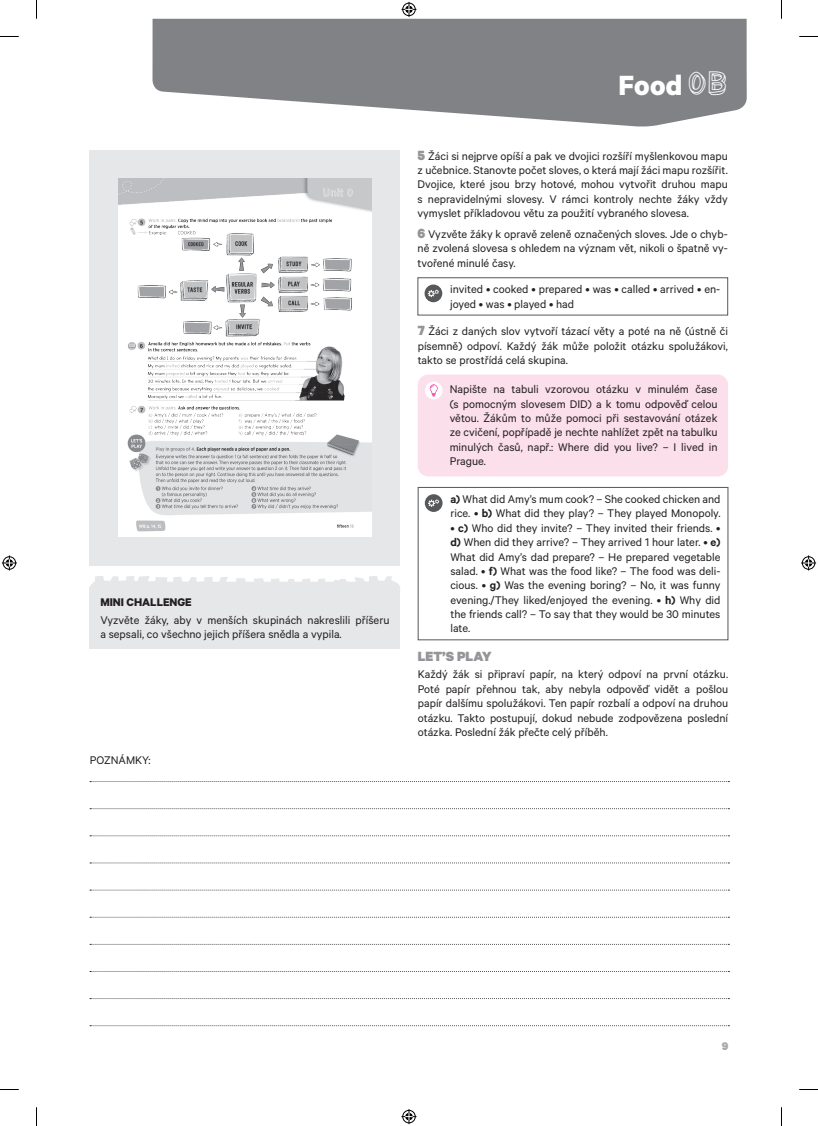
<style>
.page{position:relative;width:818px;height:1126px;background:#fff}
.page>*{position:absolute;margin:0;border:0;box-sizing:border-box;transform-origin:0 0}
.t1{font:700 31.25px "Calibre";color:#fff}
.t2{font:900 15px "Calibre";color:#939598}
.t3{font:12.5px/14.4px "Calibre";color:#231f20;text-align:justify}
.t4{font:700 12.5px "Calibre";color:#231f20}
.t5{font:900 12.5px "Calibre";color:#a8a9ad}
.s1{font-family:"Pastel Block";font-weight:400;font-size:28.75px}
.s2{font-weight:900;font-size:15px;color:#939598}
.s3{font-weight:600}
</style>
<div class="page">
<svg style="left:152px;top:19px;width:594px;height:108px;fill:#808285"></svg>
<div style="left:90px;top:150px;width:310px;height:415px;background:#e6e7e9"></div>
<img style="left:118px;top:178px;width:253px;height:358px">
<div style="left:417px;top:277px;width:310px;height:38px;border:1px solid #57585a"></div>
<svg style="left:424px;top:284px;width:18px;height:18px"></svg>
<svg style="left:427px;top:289px;width:11px;height:8px"></svg>
<div style="left:417px;top:487px;width:310px;height:153px;border:1px solid #57585a"></div>
<div style="left:424px;top:494px;width:18px;height:18px;background:#57585a;border-radius:50%"></div>
<svg style="left:428px;top:499px;width:11px;height:8px"></svg>
<div style="left:417px;top:374px;width:310px;height:102px;background:#fbdfeb;border-radius:11px"></div>
<svg style="left:424px;top:381px;width:18px;height:18px"></svg>
<svg style="left:429px;top:384px;width:8px;height:12px"></svg>
<svg style="left:90px;top:576px;width:310px;height:11px"></svg>
<div style="left:90px;top:587px;width:310px;height:61px;background:#e6e7e9"></div>
<svg style="left:90px;top:781px;width:639px;height:1px"></svg>
<svg style="left:90px;top:808px;width:639px;height:1px"></svg>
<svg style="left:90px;top:835px;width:639px;height:1px"></svg>
<svg style="left:90px;top:862px;width:639px;height:1px"></svg>
<svg style="left:90px;top:889px;width:639px;height:1px"></svg>
<svg style="left:90px;top:916px;width:639px;height:1px"></svg>
<svg style="left:90px;top:943px;width:639px;height:1px"></svg>
<svg style="left:90px;top:971px;width:639px;height:1px"></svg>
<svg style="left:90px;top:998px;width:639px;height:1px"></svg>
<svg style="left:90px;top:1025px;width:639px;height:1px"></svg>
<svg style="left:0;top:36px;width:19px;height:1px"></svg>
<svg style="left:799px;top:36px;width:18px;height:1px"></svg>
<svg style="left:0;top:1089px;width:19px;height:1px"></svg>
<svg style="left:799px;top:1089px;width:18px;height:1px"></svg>
<svg style="left:36px;top:0;width:1px;height:19px"></svg>
<svg style="left:36px;top:1107px;width:1px;height:18px"></svg>
<svg style="left:401px;top:2px;width:15px;height:15px"></svg>
<svg style="left:401px;top:1109px;width:15px;height:14px"></svg>
<svg style="left:2px;top:555px;width:15px;height:15px"></svg>
<svg style="left:801px;top:555px;width:14px;height:15px"></svg>
<p class="t4" style="left:100px;top:594px;width:93px">MINI CHALLENGE</p>
<p class="t3" style="left:100px;top:612px;width:290px">Vyzvěte žáky, aby v menších skupinách nakreslili příšeru a sepsali, co všechno jejich příšera snědla a vypila.</p>
<p class="t3" style="left:90px;top:752px;width:62px">POZNÁMKY:</p>
<h1 class="t1" style="left:618px;top:66px;width:111px">Food <span class="s1">0B</span></h1>
<p class="t3" style="left:417px;top:148px;width:311px"><span class="s2">5</span> Žáci si nejprve opíší a pak ve dvojici rozšíří myšlenkovou mapu z učebnice. Stanovte počet sloves, o která mají žáci mapu rozšířit.<br>Dvojice, které jsou brzy hotové, mohou vytvořit druhou mapu s nepravidelnými slovesy. V rámci kontroly nechte žáky vždy vymyslet příkladovou větu za použití vybraného slovesa.</p>
<p class="t3" style="left:417px;top:226px;width:311px"><span class="s2">6</span> Vyzvěte žáky k opravě zeleně označených sloves. Jde o chyb&shy;ně zvolená slovesa s ohledem na význam vět, nikoli o špatně vy&shy;tvořené minulé časy.</p>
<p class="t3" style="left:450px;top:282px;width:271px">invited • cooked • prepared • was • called • arrived • en&shy;joyed • was • played • had</p>
<p class="t3" style="left:417px;top:324px;width:311px"><span class="s2">7</span> Žáci z daných slov vytvoří tázací věty a poté na ně (ústně či písemně) odpoví. Každý žák může položit otázku spolužákovi, takto se prostřídá celá skupina.</p>
<p class="t3" style="left:449px;top:382px;width:269px">Napište na tabuli vzorovou otázku v minulém čase (s pomocným slovesem DID) a k tomu odpověď celou větou. Žákům to může pomoci při sestavování otázek ze cvičení, popřípadě je nechte nahlížet zpět na tabulku minulých časů, např.: Where did you live? – I lived in Prague.</p>
<p class="t3" style="left:450px;top:491px;width:271px"><span class="s3">a)</span> What did Amy’s mum cook? – She cooked chicken and rice. • <span class="s3">b)</span> What did they play? – They played Monopoly.</p>
<p class="t3" style="left:450px;top:520px;width:271px">• <span class="s3">c)</span> Who did they invite? – They invited their friends. • <span class="s3">d)</span> When did they arrive? – They arrived 1 hour later. • <span class="s3">e)<br></span>What did Amy’s dad prepare? – He prepared vegetable salad. • <span class="s3">f)</span> What was the food like? – The food was deli&shy;cious. • <span class="s3">g)</span> Was the evening boring? – No, it was funny evening./They liked/enjoyed the evening. • <span class="s3">h)</span> Why did the friends call? – To say that they would be 30 minutes late.</p>
<p class="t2" style="left:417px;top:646px;width:75px">LET’S PLAY</p>
<p class="t3" style="left:417px;top:667px;width:312px">Každý žák si připraví papír, na který odpoví na první otázku.<br>Poté papír přehnou tak, aby nebyla odpověď vidět a pošlou papír dalšímu spolužákovi. Ten papír rozbalí a odpoví na druhou otázku. Takto postupují, dokud nebude zodpovězena poslední otázka. Poslední žák přečte celý příběh.</p>
<p class="t5" style="left:721px;top:1038px;width:8px">9</p>
</div>
